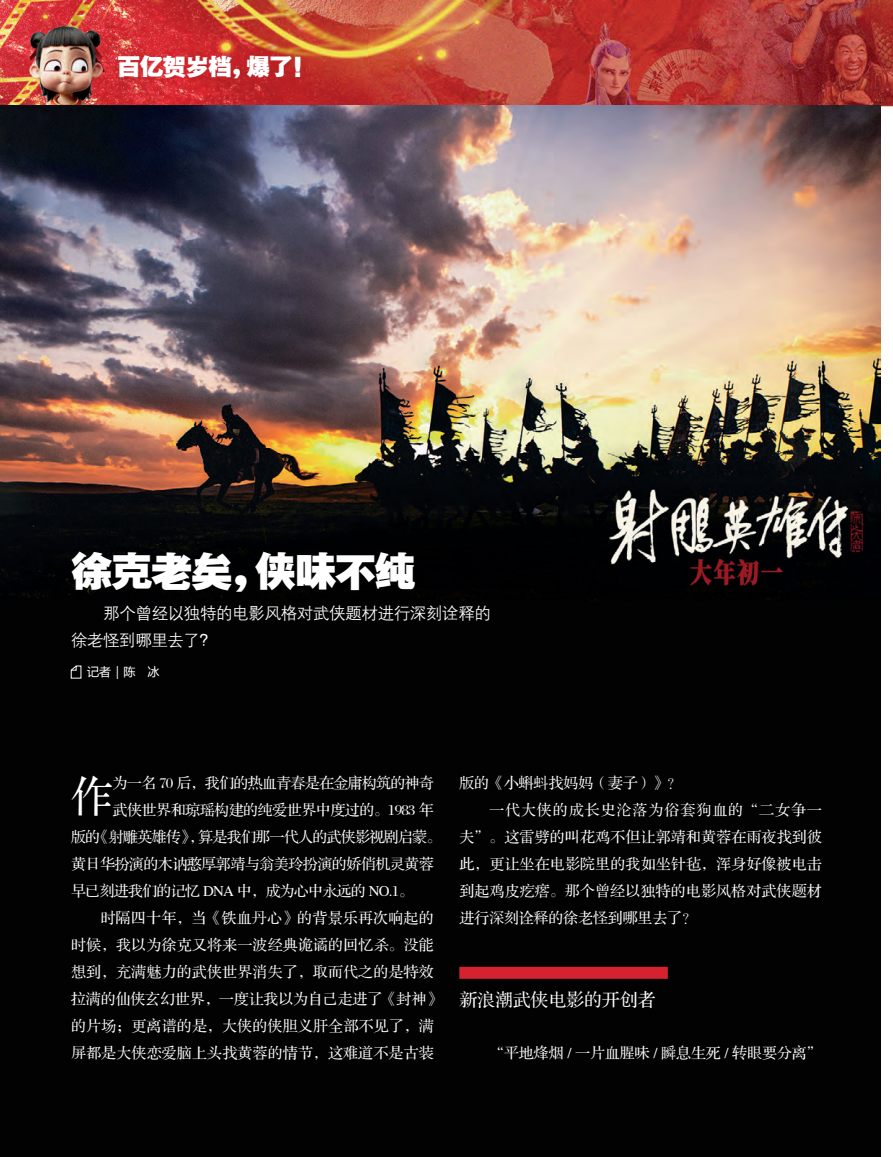
<style>
.page{position:relative;width:893px;height:1157px;background:#fff}
.page>*{position:absolute;margin:0;border:0;box-sizing:border-box;transform-origin:0 0}
.t1{font:42px "FZYDTHJW GB1 0";letter-spacing:-.05em;color:#fff}
.t2{font:42px "FZS3 JW GB1 0";color:#fff}
.t3{font:24px "FZYDTHJW GB1 0";letter-spacing:-.05em;color:#fff}
.t4{font:18px "FZS3 K GBK1 0";letter-spacing:-.01em;color:#fff}
.t5{font:16.5px/27px "FZZDXJW GB1 0";letter-spacing:-.02em;color:#fff}
.t6{font:15px "FZS3 JW GB1 0";letter-spacing:.01em;color:#fff}
.t7{font:15px "FZS3 JW GB1 0";letter-spacing:-.05em;color:#fff}
.t8{font:15px "FZS3 JW GB1 0";letter-spacing:-.01em;color:#fff}
.t9{font:15px "FZS3 JW GB1 0";letter-spacing:-.035em;color:#fff}
.t10{font:15px "FZS3 JW GB1 0";letter-spacing:-.03em;color:#fff}
.t11{font:15px "FZS3 JW GB1 0";letter-spacing:.065em;color:#fff}
.t12{font:12px "Microsoft Ya Hei";color:#fff}
</style>
<div class="page">
<img style="left:0;top:0;width:893px;height:123px">
<div style="left:0;top:105px;width:880px;height:1052px;background:#020202"></div>
<img style="left:0;top:105px;width:880px;height:495px">
<svg style="left:71px;top:665px;width:10px;height:13px"></svg>
<div style="left:459px;top:966px;width:209px;height:12px;background:#d6212e"></div>
<h2 class="t3" style="left:117px;top:53px;width:200px">百亿贺岁档，爆了！</h2>
<p class="t1" style="left:71px;top:548px;width:347px">徐克老矣，侠味不纯</p>
<p class="t5" style="left:71px;top:600px;width:421px">　　那个曾经以独特的电影风格对武侠题材进行深刻诠释的徐老怪到哪里去了？</p>
<p class="t12" style="left:87px;top:663px;width:73px">记者｜陈　冰</p>
<p class="t2" style="left:71px;top:774px;width:43px">作</p>
<p class="t7" style="left:113px;top:774px;width:323px">为一名 70 后，我们的热血青春是在金庸构筑的神奇</p>
<p class="t10" style="left:113px;top:801px;width:323px">武侠世界和琼瑶构建的纯爱世界中度过的。1983 年</p>
<p class="t7" style="left:71px;top:828px;width:372px">版的《射雕英雄传》，算是我们那一代人的武侠影视剧启蒙。</p>
<p class="t9" style="left:71px;top:855px;width:364px">黄日华扮演的木讷憨厚郭靖与翁美玲扮演的娇俏机灵黄蓉</p>
<p class="t7" style="left:71px;top:882px;width:344px">早已刻进我们的记忆 DNA 中，成为心中永远的 NO.1。</p>
<p class="t6" style="left:101px;top:909px;width:334px">时隔四十年，当《铁血丹心》的背景乐再次响起的</p>
<p class="t6" style="left:71px;top:936px;width:364px">时候，我以为徐克又将来一波经典诡谲的回忆杀。没能</p>
<p class="t6" style="left:71px;top:963px;width:364px">想到，充满魅力的武侠世界消失了，取而代之的是特效</p>
<p class="t8" style="left:71px;top:990px;width:372px">拉满的仙侠玄幻世界，一度让我以为自己走进了《封神》</p>
<p class="t6" style="left:71px;top:1017px;width:364px">的片场；更离谱的是，大侠的侠胆义肝全部不见了，满</p>
<p class="t6" style="left:71px;top:1044px;width:364px">屏都是大侠恋爱脑上头找黄蓉的情节，这难道不是古装</p>
<p class="t8" style="left:459px;top:774px;width:224px">版的《小蝌蚪找妈妈（妻子）》？</p>
<p class="t11" style="left:489px;top:801px;width:334px">一代大侠的成长史沦落为俗套狗血的“二女争一</p>
<p class="t6" style="left:459px;top:828px;width:364px">夫”。这雷劈的叫花鸡不但让郭靖和黄蓉在雨夜找到彼</p>
<p class="t6" style="left:459px;top:855px;width:364px">此，更让坐在电影院里的我如坐针毡，浑身好像被电击</p>
<p class="t6" style="left:459px;top:882px;width:364px">到起鸡皮疙瘩。那个曾经以独特的电影风格对武侠题材</p>
<p class="t8" style="left:459px;top:909px;width:239px">进行深刻诠释的徐老怪到哪里去了？</p>
<p class="t4" style="left:459px;top:990px;width:198px">新浪潮武侠电影的开创者</p>
<p class="t6" style="left:489px;top:1044px;width:334px">“平地烽烟 / 一片血腥味 / 瞬息生死 / 转眼要分离”</p>
</div>
